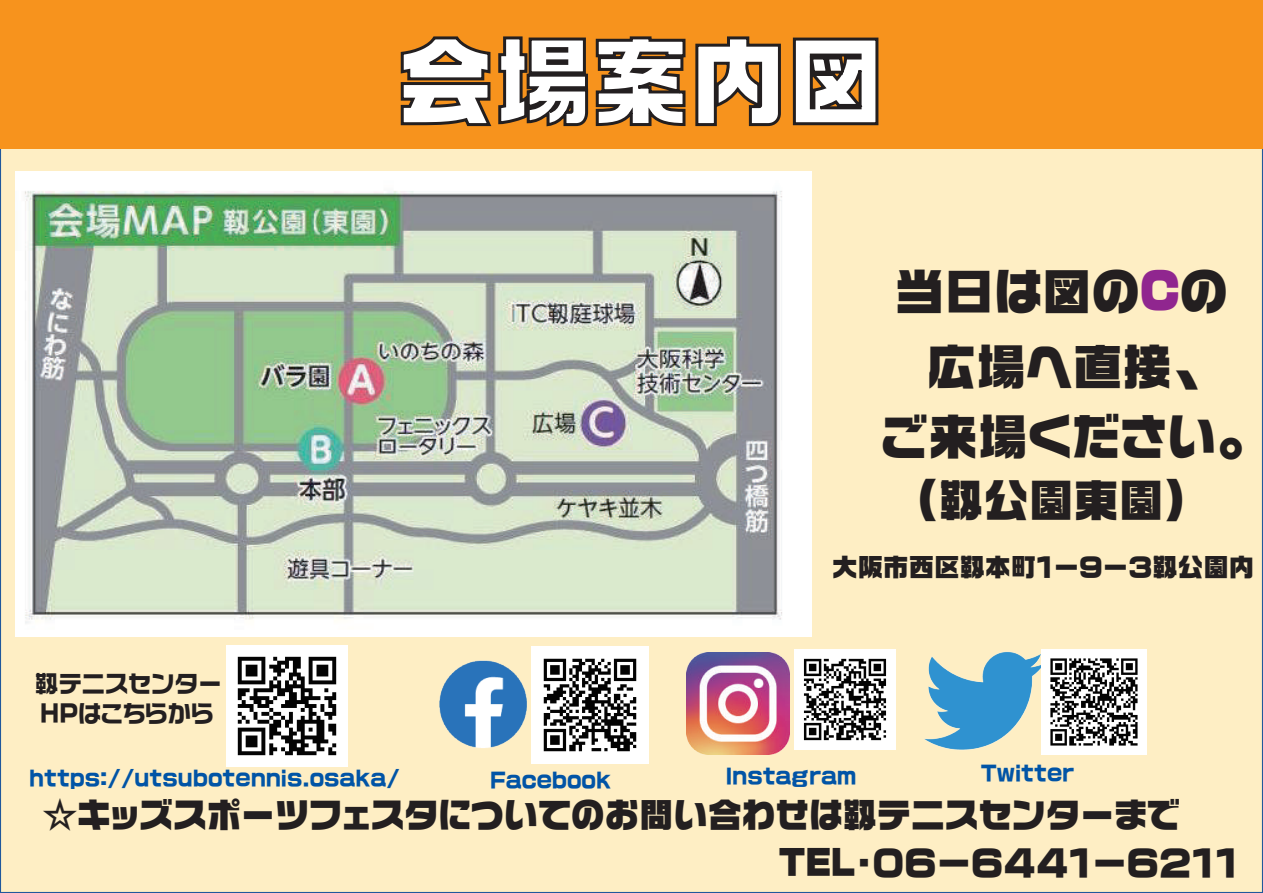
<style>
.page{position:relative;width:1263px;height:893px;background:#fff}
.page>*{position:absolute;margin:0;border:0;box-sizing:border-box;transform-origin:0 0}
.t1{font:97.5px "VD Logo G Ultra G";color:#fff}
.t2{font:49.5px/70.7px "VD Logo G Ultra G";color:#231f20;text-align:center}
.t3{font:45px "VD Logo G Ultra G";color:#231f20}
.t4{font:34.5px/47.5px "VD Logo G Ultra G";color:#231f20}
.t5{font:25.5px "VD Logo G Ultra G";color:#231f20}
.t6{font:24px "VD Logo G Extra G";color:#231f20}
.t7{font:21px "VD Logo G Extra G";color:#0154a6}
.s1{color:#90268f}
</style>
<div class="page">
<div style="left:0;top:148px;width:1263px;height:745px;background:#feeec4"></div>
<div style="left:0;top:0;width:1263px;height:148px;background:#f7931d"></div>
<svg style="left:400px;top:36px;width:286px;height:91px"></svg>
<svg style="left:695px;top:36px;width:86px;height:91px"></svg>
<svg style="left:792px;top:37px;width:87px;height:89px"></svg>
<img style="left:16px;top:171px;width:796px;height:466px">
<img style="left:227px;top:645px;width:121px;height:122px">
<img style="left:532px;top:647px;width:116px;height:117px">
<img style="left:436px;top:657px;width:94px;height:94px">
<img style="left:687px;top:652px;width:102px;height:103px">
<img style="left:795px;top:649px;width:100px;height:101px">
<img style="left:924px;top:651px;width:117px;height:100px">
<img style="left:1041px;top:649px;width:105px;height:105px">
<h1 class="t1" style="left:397px;top:32px;width:489px">会場案内図</h1>
<h2 class="t2" style="left:895px;top:255px;width:334px">当日は図の<span class="s1">C</span>の</h2>
<p class="t6" style="left:35px;top:671px;width:189px">靱テニスセンター</p>
<p class="t6" style="left:40px;top:702px;width:175px">HPはこちらから</p>
<h2 class="t2" style="left:880px;top:331px;width:370px">広場へ直接、<br>ご来場ください。</h2>
<h3 class="t3" style="left:913px;top:477px;width:277px">(靱公園東園)</h3>
<p class="t5" style="left:832px;top:554px;width:424px">大阪市西区靱本町１－９－３靱公園内</p>
<p class="t7" style="left:29px;top:768px;width:372px">https://utsubotennis.osaka/</p>
<p class="t7" style="left:490px;top:770px;width:122px">Facebook</p>
<p class="t7" style="left:726px;top:766px;width:132px">Instagram</p>
<p class="t7" style="left:981px;top:763px;width:95px">Twitter</p>
<h3 class="t4" style="left:779px;top:791px;width:462px;text-indent:-736px">☆キッズスポーツフェスタについてのお問い合わせは靱テニスセンターまで<br>TEL・０６－６４４１－６２１１</h3>
</div>
